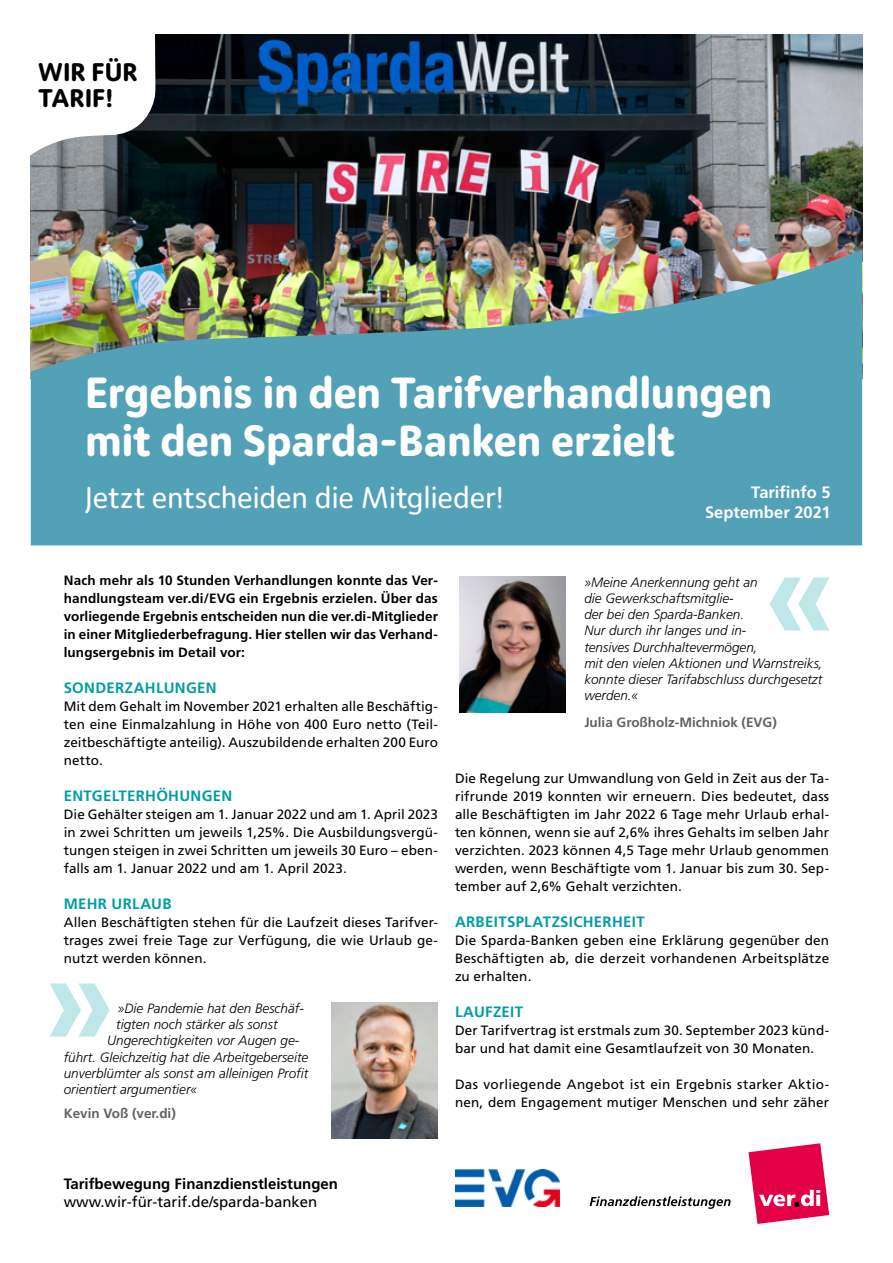
<style>
.page{position:relative;width:893px;height:1263px;background:#fff}
.page>*{position:absolute;margin:0;border:0;box-sizing:border-box;transform-origin:0 0}
.Ü1{font:700 43.5px/48px "Moniker Basic";letter-spacing:-.005em;color:#fff}
.Ü1-2{font:30px "Moniker Basic";letter-spacing:-.005em;color:#fff}
.Normal_text{font:700 25.5px "Moniker Basic";color:#000}
.Normal_text-2{font:700 16.5px "Frutiger";color:#fff}
.Ü3{font:700 15px "Frutiger";letter-spacing:.02em;color:#009ea3}
.t1{font:700 15px/18px "Frutiger";color:#000}
.Normal_text-3{font:13.5px/18px "Frutiger";letter-spacing:.01em;color:#000;text-align:justify}
.Normal_text-4{font:italic 300 13.5px/16.2px "Frutiger";color:#000}
.Normal_text-5{font:700 13.5px/18px "Frutiger";letter-spacing:.01em;color:#000;text-align:justify}
.Normal_text-6{font:700 13.5px "Frutiger";color:#616264}
.s1{font-weight:400}
</style>
<div class="page">
<svg style="left:748px;top:1143px;width:81px;height:81px"></svg>
<svg style="left:590px;top:1196px;width:141px;height:13px"></svg>
<img style="left:31px;top:34px;width:831px;height:216px">
<img style="left:31px;top:250px;width:831px;height:295px">
<svg style="left:31px;top:34px;width:124px;height:121px"></svg>
<div style="left:36px;top:52px;width:106px;height:66px;background:#fff"></div>
<img style="left:456px;top:1169px;width:103px;height:37px">
<img style="left:332px;top:1002px;width:106px;height:136px">
<svg style="left:50px;top:983px;width:60px;height:53px"></svg>
<img style="left:459px;top:576px;width:107px;height:136px">
<svg style="left:770px;top:577px;width:60px;height:53px"></svg>
<p class="Normal_text" style="left:38px;top:55px;width:101px">WIR FÜR</p>
<p class="Normal_text" style="left:38px;top:80px;width:77px">TARIF!</p>
<p class="Ü1" style="left:85px;top:367px;width:689px">Ergebnis in den Tarifverhandlungen mit den Sparda-Banken erzielt</p>
<p class="Ü1-2" style="left:85px;top:477px;width:421px">Jetzt entscheiden die Mitglieder!</p>
<p class="Normal_text-2" style="left:751px;top:482px;width:81px">Tarifinfo 5</p>
<p class="Normal_text-2" style="left:705px;top:502px;width:127px">September 2021</p>
<p class="Normal_text-5" style="left:64px;top:571px;width:376px">Nach mehr als 10 Stunden Verhandlungen konnte das Ver&shy;handlungsteam ver.di/EVG ein Ergebnis erzielen. Über das vorliegende Ergebnis entscheiden nun die ver.di-Mitglieder in einer Mitgliederbefragung. Hier stellen wir das Verhand&shy;lungsergebnis im Detail vor:</p>
<p class="Ü3" style="left:64px;top:678px;width:154px">SONDERZAHLUNGEN</p>
<p class="Normal_text-3" style="left:64px;top:697px;width:376px">Mit dem Gehalt im November 2021 erhalten alle Beschäftig&shy;ten eine Einmalzahlung in Höhe von 400 Euro netto (Teil&shy;zeitbeschäftigte anteilig). Auszubildende erhalten 200 Euro netto.</p>
<p class="Ü3" style="left:64px;top:786px;width:170px">ENTGELTERHÖHUNGEN</p>
<p class="Normal_text-3" style="left:64px;top:805px;width:376px">Die Gehälter steigen am 1. Januar 2022 und am 1. April 2023 in zwei Schritten um jeweils 1,25%. Die Ausbildungsvergü&shy;tungen steigen in zwei Schritten um jeweils 30 Euro – eben&shy;falls am 1. Januar 2022 und am 1. April 2023.</p>
<p class="Ü3" style="left:64px;top:894px;width:109px">MEHR URLAUB</p>
<p class="Normal_text-3" style="left:64px;top:913px;width:376px">Allen Beschäftigten stehen für die Laufzeit dieses Tarifver&shy;trages zwei freie Tage zur Verfügung, die wie Urlaub ge&shy;nutzt werden können.</p>
<p class="Normal_text-4" style="left:118px;top:1000px;width:188px">»Die Pandemie hat den Beschäf-</p>
<p class="Normal_text-4" style="left:116px;top:1016px;width:163px">tigten noch stärker als sonst</p>
<p class="Normal_text-4" style="left:107px;top:1032px;width:194px">Ungerechtigkeiten vor Augen ge-</p>
<p class="Normal_text-4" style="left:64px;top:1049px;width:246px">führt. Gleichzeitig hat die Arbeitgeberseite</p>
<p class="Normal_text-4" style="left:64px;top:1065px;width:246px">unverblümter als sonst am alleinigen Profit</p>
<p class="Normal_text-4" style="left:64px;top:1081px;width:135px">orientiert argumentier«</p>
<p class="Normal_text-6" style="left:64px;top:1105px;width:114px">Kevin Voß (ver.di)</p>
<p class="Normal_text-4" style="left:584px;top:574px;width:240px">»Meine Anerkennung geht an<br>die Gewerkschaftsmitglie-<br>der bei den Sparda-Banken.<br>Nur durch ihr langes und in-<br>tensives Durchhaltevermögen,<br>mit den vielen Aktionen und Warnstreiks, konnte dieser Tarifabschluss durchgesetzt werden.«</p>
<p class="Normal_text-6" style="left:584px;top:714px;width:194px">Julia Großholz-Michniok (EVG)</p>
<p class="Normal_text-3" style="left:455px;top:769px;width:376px">Die Regelung zur Umwandlung von Geld in Zeit aus der Ta&shy;rifrunde 2019 konnten wir erneuern. Dies bedeutet, dass alle Beschäftigten im Jahr 2022 6 Tage mehr Urlaub erhal&shy;ten können, wenn sie auf 2,6% ihres Gehalts im selben Jahr verzichten. 2023 können 4,5 Tage mehr Urlaub genommen werden, wenn Beschäftigte vom 1. Januar bis zum 30. Sep&shy;tember auf 2,6% Gehalt verzichten.</p>
<p class="Ü3" style="left:455px;top:912px;width:191px">ARBEITSPLATZSICHERHEIT</p>
<p class="Normal_text-3" style="left:455px;top:931px;width:376px">Die Sparda-Banken geben eine Erklärung gegenüber den Beschäftigten ab, die derzeit vorhandenen Arbeitsplätze zu erhalten.</p>
<p class="Ü3" style="left:455px;top:1002px;width:70px">LAUFZEIT</p>
<p class="Normal_text-3" style="left:455px;top:1021px;width:376px">Der Tarifvertrag ist erstmals zum 30. September 2023 künd&shy;bar und hat damit eine Gesamtlaufzeit von 30 Monaten.</p>
<p class="Normal_text-3" style="left:455px;top:1075px;width:376px">Das vorliegende Angebot ist ein Ergebnis starker Aktio&shy;nen, dem Engagement mutiger Menschen und sehr zäher</p>
<p class="t1" style="left:64px;top:1174px;width:276px">Tarifbewegung Finanzdienstleistungen <span class="s1">www.wir-für-tarif.de/sparda-banken</span></p>
</div>
